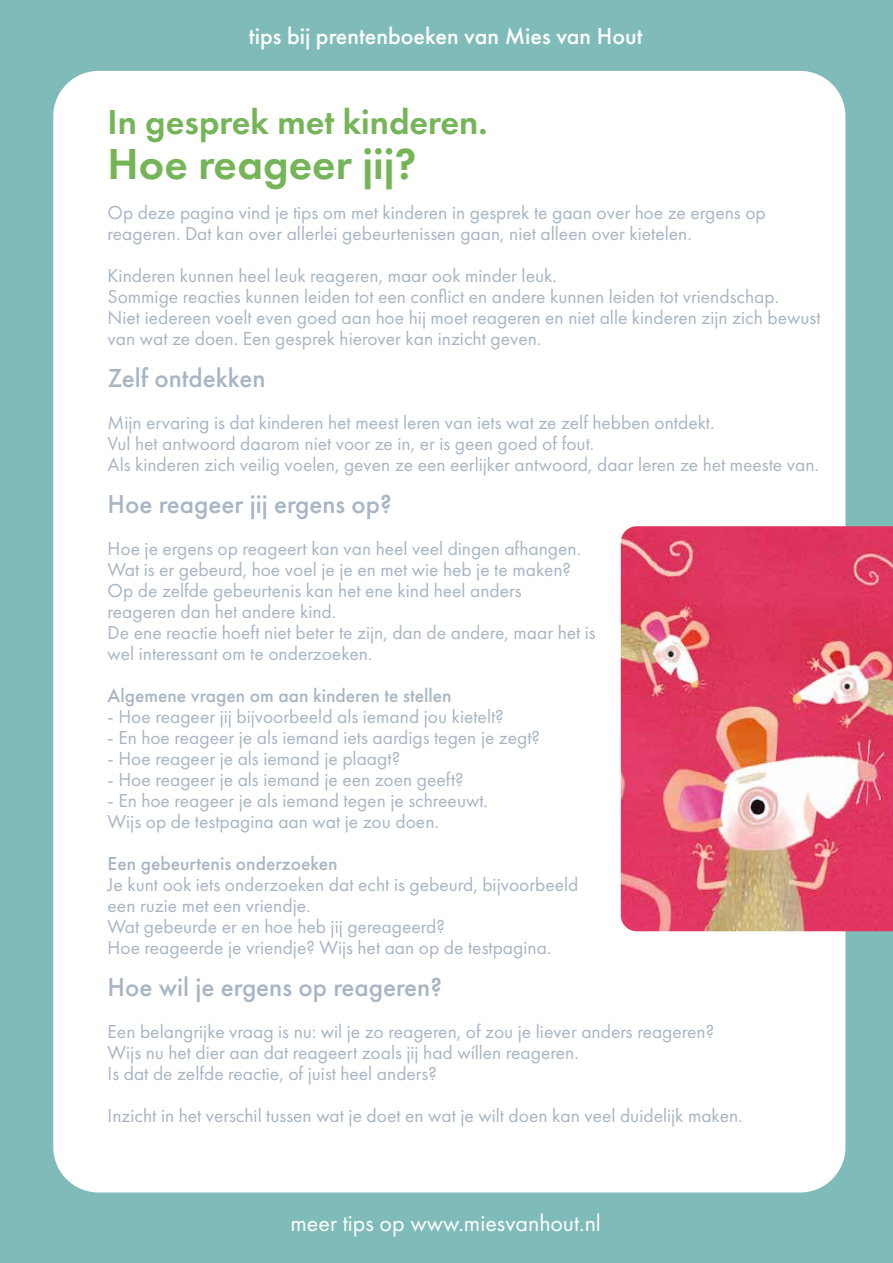
<style>
.page{position:relative;width:893px;height:1263px;background:#fff}
.page>*{position:absolute;margin:0;border:0;box-sizing:border-box;transform-origin:0 0}
.t1{font:600 45px "Futura PT";color:#75b558}
.t2{font:600 36px "Futura PT";color:#75b558}
.t3{font:500 27px "Futura PT";color:#a8b5c4}
.t4{font:500 24px "Futura PT";color:#fff}
.t5{font:24px "Futura PT";color:#fff}
.t6{font:19.5px/21px "Futura PT";color:#a8b5c4}
.t7{font:500 19.5px "Futura PT";color:#a8b5c4}
</style>
<div class="page">
<div style="left:0;top:1px;width:892px;height:1262px;background:#7fbcb9"></div>
<div style="left:54px;top:72px;width:791px;height:1120px;background:#fff;border-radius:45px"></div>
<img style="left:621px;top:526px;width:272px;height:405px">
<p class="t4" style="left:249px;top:21px;width:395px">tips bij prentenboeken van Mies van Hout</p>
<h2 class="t2" style="left:108px;top:100px;width:382px">In gesprek met kinderen.</h2>
<h1 class="t1" style="left:108px;top:136px;width:311px">Hoe reageer jij?</h1>
<p class="t6" style="left:108px;top:202px;width:660px">Op deze pagina vind je tips om met kinderen in gesprek te gaan over hoe ze ergens op reageren. Dat kan over allerlei gebeurtenissen gaan, niet alleen over kietelen.</p>
<p class="t6" style="left:108px;top:265px;width:714px">Kinderen kunnen heel leuk reageren, maar ook minder leuk.<br>Sommige reacties kunnen leiden tot een conflict en andere kunnen leiden tot vriendschap.<br>Niet iedereen voelt even goed aan hoe hij moet reageren en niet alle kinderen zijn zich bewust van wat ze doen. Een gesprek hierover kan inzicht geven.</p>
<h3 class="t3" style="left:108px;top:362px;width:159px">Zelf ontdekken</h3>
<p class="t6" style="left:108px;top:412px;width:713px">Mijn ervaring is dat kinderen het meest leren van iets wat ze zelf hebben ontdekt.<br>Vul het antwoord daarom niet voor ze in, er is geen goed of fout.<br>Als kinderen zich veilig voelen, geven ze een eerlijker antwoord, daar leren ze het meeste van.</p>
<h3 class="t3" style="left:108px;top:488px;width:286px">Hoe reageer jij ergens op?</h3>
<p class="t6" style="left:108px;top:538px;width:490px">Hoe je ergens op reageert kan van heel veel dingen afhangen.<br>Wat is er gebeurd, hoe voel je je en met wie heb je te maken?<br>Op de zelfde gebeurtenis kan het ene kind heel anders<br>reageren dan het andere kind.<br>De ene reactie hoeft niet beter te zijn, dan de andere, maar het is wel interessant om te onderzoeken.</p>
<p class="t7" style="left:108px;top:684px;width:346px">Algemene vragen om aan kinderen te stellen</p>
<p class="t6" style="left:108px;top:706px;width:398px">- Hoe reageer jij bijvoorbeeld als iemand jou kietelt?</p>
<p class="t6" style="left:108px;top:727px;width:434px">- En hoe reageer je als iemand iets aardigs tegen je zegt?</p>
<p class="t6" style="left:108px;top:748px;width:294px">- Hoe reageer je als iemand je plaagt?</p>
<p class="t6" style="left:108px;top:769px;width:358px">- Hoe reageer je als iemand je een zoen geeft?</p>
<p class="t6" style="left:108px;top:790px;width:382px">- En hoe reageer je als iemand tegen je schreeuwt.<br>Wijs op de testpagina aan wat je zou doen.</p>
<p class="t7" style="left:108px;top:852px;width:232px">Een gebeurtenis onderzoeken</p>
<p class="t6" style="left:108px;top:874px;width:472px">Je kunt ook iets onderzoeken dat echt is gebeurd, bijvoorbeeld een ruzie met een vriendje.<br>Wat gebeurde er en hoe heb jij gereageerd?<br>Hoe reageerde je vriendje? Wijs het aan op de testpagina.</p>
<h3 class="t3" style="left:108px;top:971px;width:336px">Hoe wil je ergens op reageren?</h3>
<p class="t6" style="left:108px;top:1021px;width:608px">Een belangrijke vraag is nu: wil je zo reageren, of zou je liever anders reageren?<br>Wijs nu het dier aan dat reageert zoals jij had wíllen reageren.<br>Is dat de zelfde reactie, of juist heel anders?</p>
<p class="t6" style="left:108px;top:1105px;width:637px">Inzicht in het verschil tussen wat je doet en wat je wilt doen kan veel duidelijk maken.</p>
<p class="t5" style="left:290px;top:1209px;width:312px">meer tips op www.miesvanhout.nl</p>
</div>
